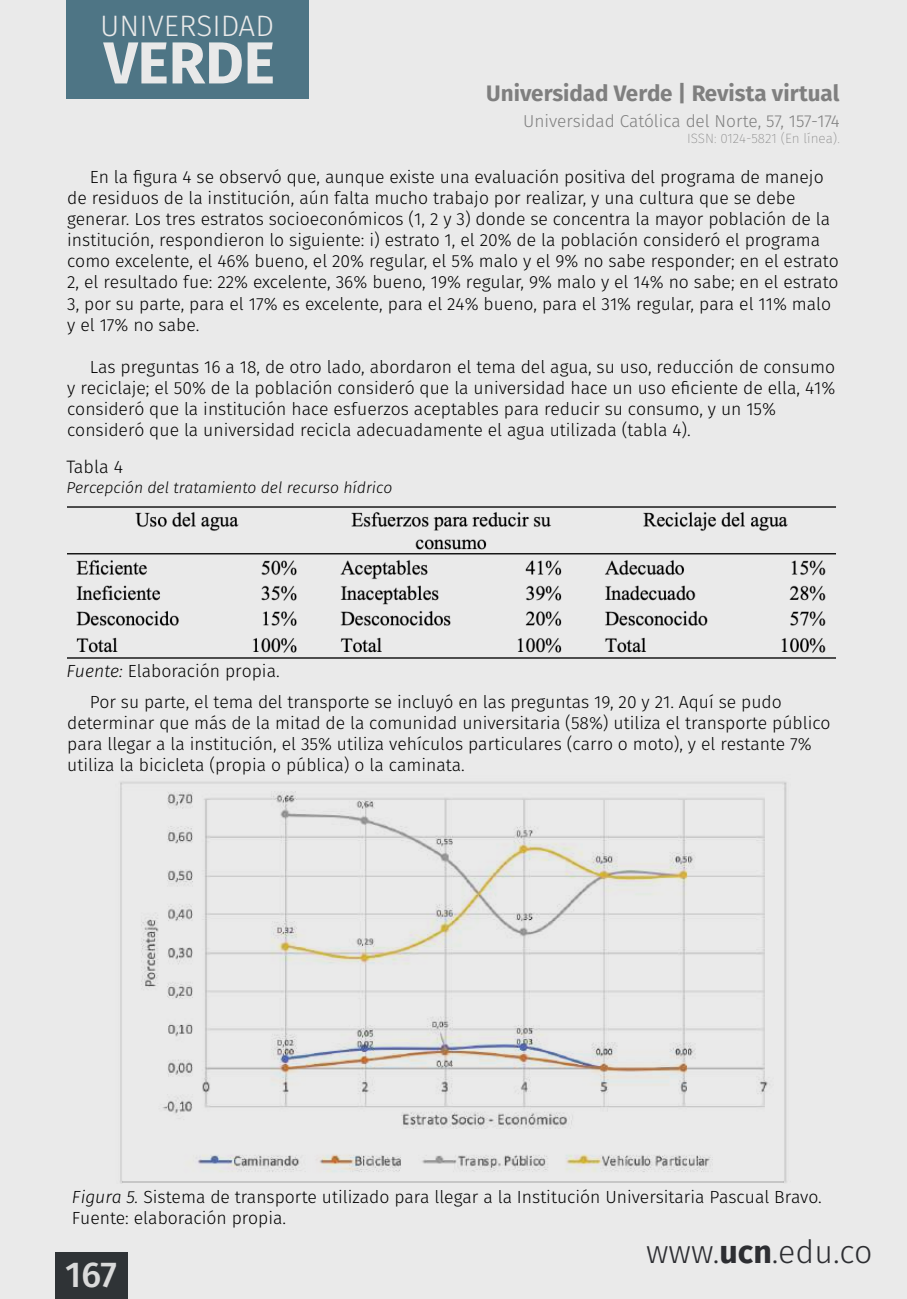
<style>
.page{position:relative;width:907px;height:1299px;background:#eaeaea}
.page>*{position:absolute;margin:0;border:0;box-sizing:border-box;transform-origin:0 0}
.t1{font:700 59.18px "Fira Sans";color:#e9e9e9}
.t2{font:500 36px "Fira Sans";color:#dadada}
.t3{font:300 32.18px "Fira Sans";color:#2d2e32}
.t4{font:300 29.47px "Fira Sans";color:#e9e9e9}
.t5{font:700 22.28px "Fira Sans";color:#7f7f7f}
.t6{font:300 18px "Fira Sans";color:#000}
.t7{font:300 17.55px/21.2px "Fira Sans";color:#000}
.t8{font:300 17.32px "Fira Sans";color:#7f7f7f}
.t9{font:italic 300 15.75px "Fira Sans";color:#000}
.t10{font:200 13.5px "Fira Sans";color:#7f7f7f}
.s1{font-style:italic}
.s2{font-weight:700}
</style>
<div class="page">
<div style="left:66px;top:0;width:243px;height:98px;background:#4c7384"></div>
<div style="left:55px;top:1252px;width:72px;height:47px;background:#2f3336"></div>
<img style="left:67px;top:506px;width:769px;height:153px">
<img style="left:120px;top:781px;width:667px;height:402px">
<hr style="left:122px;top:1181px;width:661px;height:1px;background:#d8d8d8">
<h3 class="t4" style="left:100px;top:5px;width:175px">UNIVERSIDAD</h3>
<h1 class="t1" style="left:104px;top:21px;width:172px">VERDE</h1>
<p class="t5" style="left:486px;top:78px;width:355px">Universidad Verde | Revista virtual</p>
<p class="t8" style="left:523px;top:108px;width:318px">Universidad Católica del Norte, 57, 157-174</p>
<p class="t10" style="left:687px;top:129px;width:154px">ISSN: 0124-5821 (En línea).</p>
<p class="t7" style="left:67px;top:166px;width:773px;text-indent:22px">En la figura 4 se observó que, aunque existe una evaluación positiva del programa de manejo de residuos de la institución, aún falta mucho trabajo por realizar, y una cultura que se debe generar. Los tres estratos socioeconómicos (1, 2 y 3) donde se concentra la mayor población de la institución, respondieron lo siguiente: i) estrato 1, el 20% de la población consideró el programa como excelente, el 46% bueno, el 20% regular, el 5% malo y el 9% no sabe responder; en el estrato 2, el resultado fue: 22% excelente, 36% bueno, 19% regular, 9% malo y el 14% no sabe; en el estrato 3, por su parte, para el 17% es excelente, para el 24% bueno, para el 31% regular, para el 11% malo y el 17% no sabe.</p>
<p class="t7" style="left:67px;top:356px;width:769px;text-indent:22px">Las preguntas 16 a 18, de otro lado, abordaron el tema del agua, su uso, reducción de consumo y reciclaje; el 50% de la población consideró que la universidad hace un uso eficiente de ella, 41% consideró que la institución hace esfuerzos aceptables para reducir su consumo, y un 15% consideró que la universidad recicla adecuadamente el agua utilizada (tabla 4).</p>
<p class="t6" style="left:66px;top:454px;width:58px">Tabla 4</p>
<p class="t9" style="left:66px;top:476px;width:327px">Percepción del tratamiento del recurso hídrico</p>
<p class="t7" style="left:66px;top:660px;width:215px"><span class="s1">Fuente:</span> Elaboración propia.</p>
<p class="t7" style="left:67px;top:691px;width:765px;text-indent:22px">Por su parte, el tema del transporte se incluyó en las preguntas 19, 20 y 21. Aquí se pudo determinar que más de la mitad de la comunidad universitaria (58%) utiliza el transporte público para llegar a la institución, el 35% utiliza vehículos particulares (carro o moto), y el restante 7% utiliza la bicicleta (propia o pública) o la caminata.</p>
<p class="t7" style="left:72px;top:1186px;width:751px"><span class="s1">Figura 5.</span> Sistema de transporte utilizado para llegar a la Institución Universitaria Pascual Bravo.<br>Fuente: elaboración propia.</p>
<h2 class="t2" style="left:65px;top:1249px;width:53px">167</h2>
<h3 class="t3" style="left:646px;top:1229px;width:228px">www.<span class="s2">ucn</span>.edu.co</h3>
</div>
